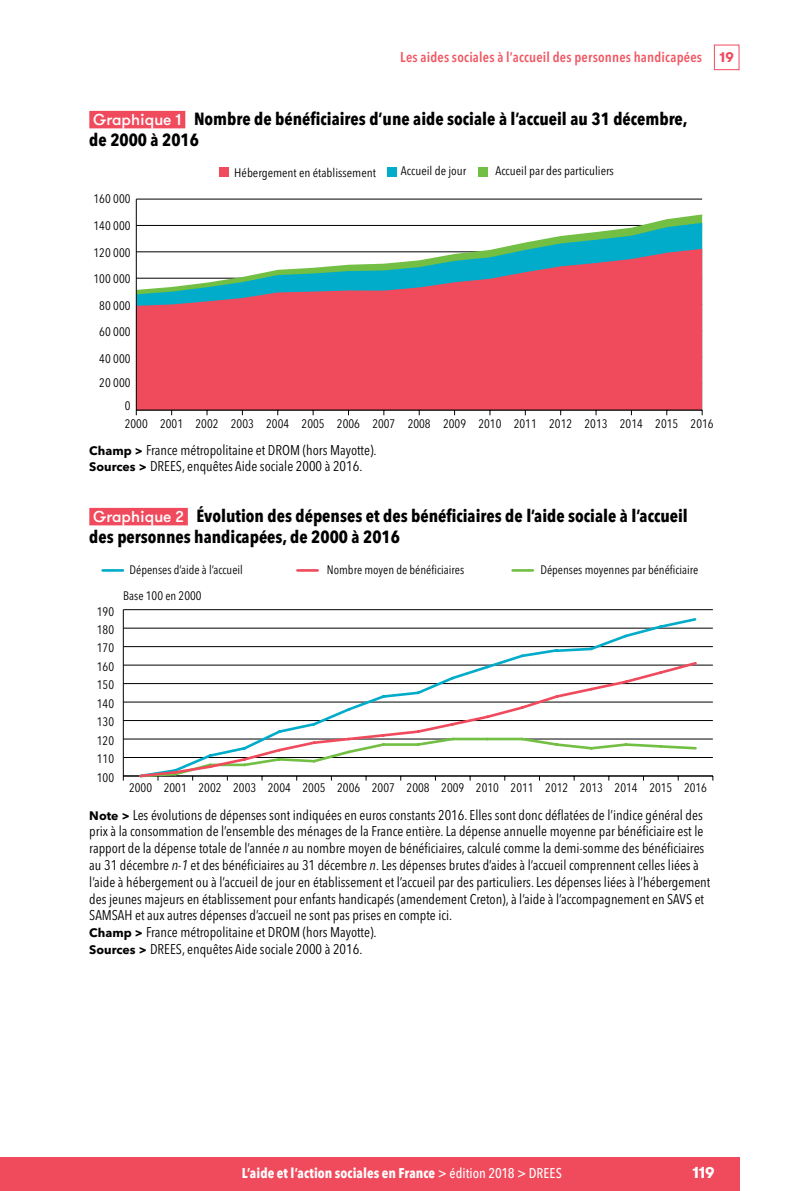
<style>
.page{position:relative;width:794px;height:1191px;background:#fff}
.page>*{position:absolute;margin:0;border:0;box-sizing:border-box;transform-origin:0 0}
.t1{font:700 condensed 17.5px/21px "Avenir Next LT Pro";color:#000}
.t2{font:700 15.75px "GT Walsheim";color:#fff}
.t3{font:condensed 14px/16.8px "Avenir Next LT Pro";color:#000}
.t4{font:600 condensed 14px "Avenir Next LT Pro";letter-spacing:.015em;color:#f05763}
.t5{font:700 condensed 14px "Avenir Next LT Pro";color:#fff}
.t6{font:condensed 12.25px "Avenir Next LT Pro";color:#000}
.t7{font:condensed 12.25px "Avenir Next LT Pro";color:#000;scale:1.04 1}
.s1{font-family:"GT Walsheim Pro Trial";font-weight:700;font-stretch:normal;color:#f04b5d}
.s2{font-family:"GT Walsheim";font-weight:500;font-stretch:normal;font-size:15.75px;color:#fff}
.s3{font-weight:700;font-stretch:normal;font-size:12.25px}
.s4{font-style:italic}
.s5{font-weight:500}
</style>
<div class="page">
<div style="left:714px;top:45px;width:25px;height:25px;border:1px solid #f04b5d"></div>
<div style="left:0;top:1157px;width:739px;height:34px;background:#f04b5d"></div>
<div style="left:89px;top:111px;width:96px;height:17px;background:#f04b5d"></div>
<hr style="left:136px;top:199px;width:566px;height:1px;background:#000">
<svg style="left:137px;top:223px;width:565px;height:26px"></svg>
<svg style="left:137px;top:249px;width:565px;height:160px;fill:#f04b5d"></svg>
<div style="left:478px;top:167px;width:10px;height:9px;background:#72bf44"></div>
<div style="left:387px;top:167px;width:10px;height:9px;background:#00acc9"></div>
<div style="left:219px;top:167px;width:9px;height:9px;background:#f04b5d"></div>
<hr style="left:136px;top:409px;width:566px;height:1px;background:#000">
<hr style="left:136px;top:199px;width:1px;height:211px;background:#000">
<div style="left:89px;top:508px;width:99px;height:17px;background:#f04b5d"></div>
<hr style="left:123px;top:609px;width:1px;height:167px;background:#000">
<hr style="left:123px;top:775px;width:590px;height:1px;background:#000">
<hr style="left:123px;top:757px;width:590px;height:1px;background:#000">
<hr style="left:123px;top:738px;width:590px;height:1px;background:#000">
<hr style="left:123px;top:720px;width:590px;height:1px;background:#000">
<hr style="left:123px;top:702px;width:590px;height:1px;background:#000">
<hr style="left:123px;top:683px;width:590px;height:1px;background:#000">
<hr style="left:123px;top:665px;width:590px;height:1px;background:#000">
<hr style="left:123px;top:646px;width:590px;height:1px;background:#000">
<hr style="left:123px;top:628px;width:590px;height:1px;background:#000">
<hr style="left:123px;top:609px;width:590px;height:1px;background:#000">
<svg style="left:138px;top:618px;width:560px;height:42px"></svg>
<svg style="left:138px;top:660px;width:560px;height:119px"></svg>
<hr style="left:103px;top:569px;width:20px;height:3px;background:#00acc9">
<hr style="left:297px;top:569px;width:21px;height:3px;background:#f04b5d">
<hr style="left:512px;top:569px;width:21px;height:3px;background:#72bf44">
<p class="t4" style="left:400px;top:49px;width:335px">Les aides sociales à l’accueil des personnes handicapées <span class="s1">19</span></p>
<p class="t1" style="left:89px;top:108px;width:600px"><span class="s2">Graphique 1</span> Nombre de bénéficiaires d’une aide sociale à l’accueil au 31 décembre, de 2000 à 2016</p>
<p class="t6" style="left:93px;top:191px;width:38px">160 000</p>
<p class="t6" style="left:93px;top:218px;width:38px">140 000</p>
<p class="t6" style="left:93px;top:245px;width:38px">120 000</p>
<p class="t6" style="left:93px;top:271px;width:38px">100 000</p>
<p class="t6" style="left:99px;top:298px;width:33px">80 000</p>
<p class="t6" style="left:99px;top:324px;width:33px">60 000</p>
<p class="t6" style="left:99px;top:351px;width:33px">40 000</p>
<p class="t6" style="left:99px;top:376px;width:33px">20 000</p>
<p class="t6" style="left:125px;top:398px;width:7px">0</p>
<p class="t7" style="left:234px;top:165px;width:138px">Hébergement en établissement</p>
<p class="t7" style="left:401px;top:164px;width:64px">Accueil de jour</p>
<p class="t7" style="left:495px;top:164px;width:115px">Accueil par des particuliers</p>
<p class="t6" style="left:125px;top:416px;width:590px">2000 2001 2002 2003 2004 2005 2006 2007 2008 2009 2010 2011 2012 2013 2014 2015 2016</p>
<p class="t3" style="left:89px;top:441px;width:287px"><span class="s3">Champ &gt;</span> France métropolitaine et DROM (hors Mayotte).<br><span class="s3">Sources &gt;</span> DREES, enquêtes Aide sociale 2000 à 2016.</p>
<p class="t1" style="left:89px;top:505px;width:600px"><span class="s2">Graphique 2</span> Évolution des dépenses et des bénéficiaires de l’aide sociale à l’accueil des personnes handicapées, de 2000 à 2016</p>
<p class="t6" style="left:97px;top:604px;width:19px">190</p>
<p class="t6" style="left:97px;top:622px;width:19px">180</p>
<p class="t6" style="left:97px;top:641px;width:19px">170</p>
<p class="t6" style="left:97px;top:659px;width:19px">160</p>
<p class="t6" style="left:97px;top:677px;width:19px">150</p>
<p class="t6" style="left:97px;top:696px;width:19px">140</p>
<p class="t6" style="left:97px;top:714px;width:19px">130</p>
<p class="t6" style="left:97px;top:733px;width:19px">120</p>
<p class="t6" style="left:97px;top:751px;width:19px">110</p>
<p class="t6" style="left:130px;top:562px;width:115px">Dépenses d’aide à l’accueil</p>
<p class="t6" style="left:327px;top:562px;width:139px">Nombre moyen de bénéficiaires</p>
<p class="t6" style="left:540px;top:562px;width:159px">Dépenses moyennes par bénéficiaire</p>
<p class="t6" style="left:123px;top:588px;width:80px">Base 100 en 2000</p>
<p class="t6" style="left:97px;top:770px;width:19px">100</p>
<p class="t6" style="left:129px;top:780px;width:579px">2000 2001 2002 2003 2004 2005 2006 2007 2008 2009 2010 2011 2012 2013 2014 2015 2016</p>
<p class="t3" style="left:89px;top:806px;width:622px"><span class="s3">Note &gt;</span> Les évolutions de dépenses sont indiquées en euros constants 2016. Elles sont donc déflatées de l’indice général des prix à la consommation de l’ensemble des ménages de la France entière. La dépense annuelle moyenne par bénéficiaire est le rapport de la dépense totale de l’année <span class="s4">n</span> au nombre moyen de bénéficiaires, calculé comme la demi-somme des bénéficiaires au 31 décembre <span class="s4">n-1</span> et des bénéficiaires au 31 décembre <span class="s4">n</span>. Les dépenses brutes d’aides à l’accueil comprennent celles liées à l’aide à hébergement ou à l’accueil de jour en établissement et l’accueil par des particuliers. Les dépenses liées à l’hébergement des jeunes majeurs en établissement pour enfants handicapés (amendement Creton), à l’aide à l’accompagnement en SAVS et SAMSAH et aux autres dépenses d’accueil ne sont pas prises en compte ici.<br><span class="s3">Champ &gt;</span> France métropolitaine et DROM (hors Mayotte).<br><span class="s3">Sources &gt;</span> DREES, enquêtes Aide sociale 2000 à 2016.</p>
<p class="t5" style="left:242px;top:1165px;width:321px">L’aide et l’action sociales en France <span class="s5">&gt; édition 2018 &gt; DREES</span></p>
<p class="t2" style="left:692px;top:1162px;width:23px">119</p>
</div>
